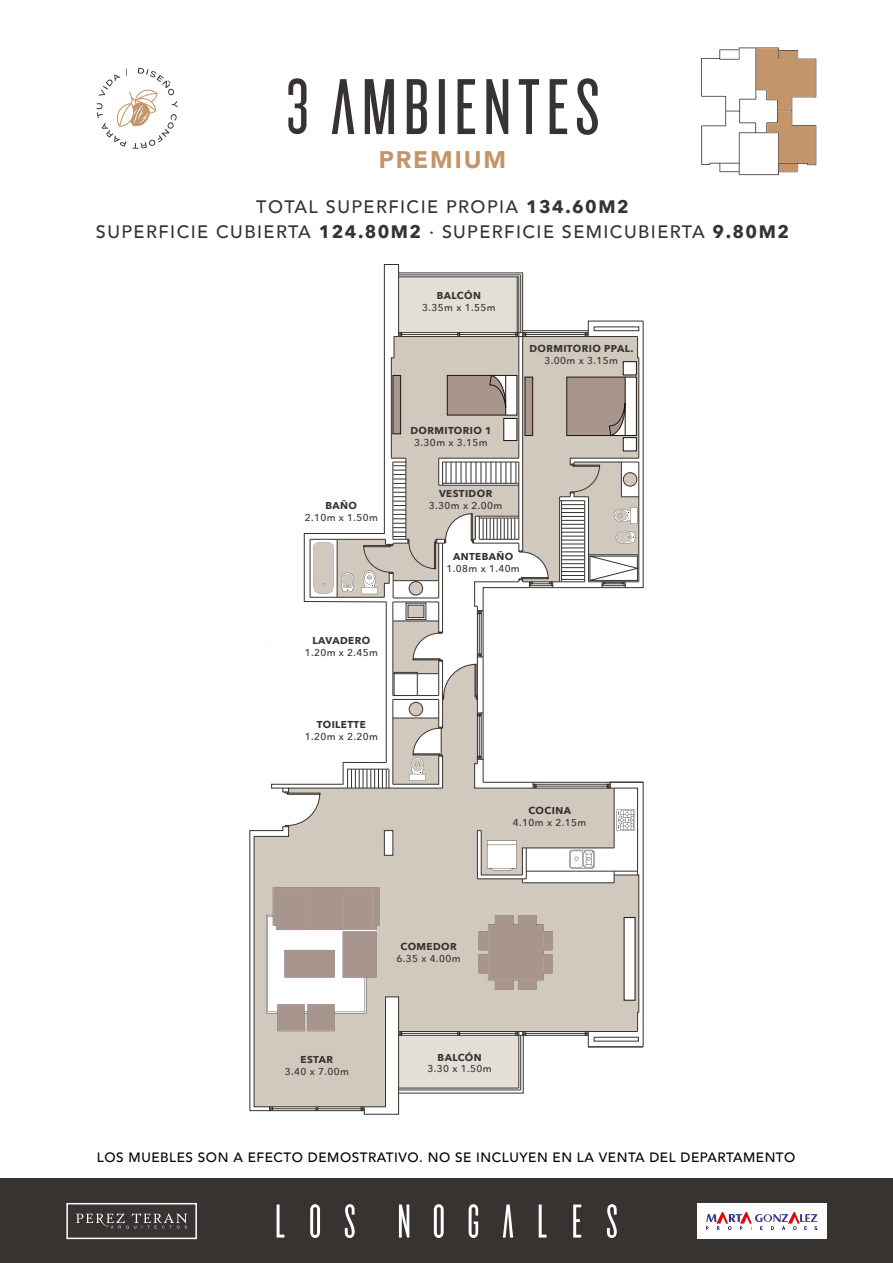
<style>
.page{position:relative;width:893px;height:1263px;background:#fff}
.page>*{position:absolute;margin:0;border:0;box-sizing:border-box;transform-origin:0 0}
.t1{font:900 24px "Avenir";letter-spacing:.08em;color:#c39569}
.t2{font:500 18px/25.5px "Avenir";letter-spacing:.08em;color:#363331;text-align:center}
.t3{font:500 13.5px "Avenir";letter-spacing:.04em;color:#000}
.t4{font:500 10.05px "Avenir Next";letter-spacing:.04em;color:#363331}
.t5{font:700 10.05px "Avenir Next";letter-spacing:.04em;color:#363331}
.s1{font-family:"Avenir Next";font-weight:700}
</style>
<div class="page">
<div style="left:0;top:1178px;width:893px;height:85px;background:#363331"></div>
<svg style="left:277px;top:1204px;width:340px;height:34px"></svg>
<div style="left:697px;top:1203px;width:129px;height:36px;background:#fff"></div>
<svg style="left:706px;top:1212px;width:111px;height:18px"></svg>
<svg style="left:288px;top:78px;width:310px;height:57px"></svg>
<svg style="left:66px;top:1203px;width:131px;height:36px"></svg>
<svg style="left:97px;top:68px;width:81px;height:81px"></svg>
<svg style="left:701px;top:48px;width:115px;height:127px"></svg>
<div style="left:408px;top:605px;width:16px;height:13px;background:#d1c9be"></div>
<hr style="left:477px;top:612px;width:1px;height:44px;background:#363331">
<hr style="left:481px;top:612px;width:1px;height:44px;background:#363331">
<hr style="left:479px;top:614px;width:1px;height:40px;background:#363331">
<hr style="left:483px;top:611px;width:1px;height:46px;background:#363331">
<hr style="left:442px;top:543px;width:1px;height:89px;background:#363331">
<hr style="left:438px;top:602px;width:1px;height:30px;background:#363331">
<div style="left:406px;top:603px;width:20px;height:17px;border:1px solid #363331"></div>
<div style="left:408px;top:605px;width:16px;height:13px;border:1px solid #363331"></div>
<hr style="left:392px;top:602px;width:1px;height:93px;background:#363331">
<hr style="left:386px;top:607px;width:1px;height:155px;background:#363331">
<svg style="left:249px;top:621px;width:395px;height:494px"></svg>
<svg style="left:303px;top:264px;width:341px;height:350px"></svg>
<h1 class="t1" style="left:379px;top:139px;width:129px">PREMIUM</h1>
<h2 class="t2" style="left:96px;top:193px;width:694px">TOTAL SUPERFICIE PROPIA <span class="s1">134.60M2<br></span>SUPERFICIE CUBIERTA <span class="s1">124.80M2</span> · SUPERFICIE SEMICUBIERTA <span class="s1">9.80M2</span></h2>
<p class="t5" style="left:326px;top:497px;width:33px">BAÑO</p>
<p class="t4" style="left:305px;top:509px;width:75px">2.10m x 1.50m</p>
<p class="t5" style="left:313px;top:631px;width:59px">LAVADERO</p>
<p class="t4" style="left:305px;top:643px;width:75px">1.20m x 2.45m</p>
<p class="t5" style="left:317px;top:715px;width:50px">TOILETTE</p>
<p class="t4" style="left:305px;top:728px;width:75px">1.20m x 2.20m</p>
<p class="t5" style="left:437px;top:287px;width:46px">BALCÓN</p>
<p class="t4" style="left:422px;top:299px;width:75px">3.35m x 1.55m</p>
<p class="t5" style="left:529px;top:340px;width:106px">DORMITORIO PPAL.</p>
<p class="t4" style="left:545px;top:352px;width:75px">3.00m x 3.15m</p>
<p class="t5" style="left:410px;top:422px;width:83px">DORMITORIO 1</p>
<p class="t4" style="left:414px;top:434px;width:75px">3.30m x 3.15m</p>
<p class="t5" style="left:439px;top:484px;width:55px">VESTIDOR</p>
<p class="t4" style="left:429px;top:497px;width:75px">3.30m x 2.00m</p>
<p class="t5" style="left:453px;top:548px;width:62px">ANTEBAÑO</p>
<p class="t4" style="left:446px;top:560px;width:75px">1.08m x 1.40m</p>
<p class="t5" style="left:528px;top:802px;width:44px">COCINA</p>
<p class="t4" style="left:513px;top:814px;width:75px">4.10m x 2.15m</p>
<p class="t5" style="left:301px;top:1050px;width:34px">ESTAR</p>
<p class="t4" style="left:285px;top:1062px;width:66px">3.40 x 7.00m</p>
<p class="t5" style="left:400px;top:938px;width:58px">COMEDOR</p>
<p class="t4" style="left:396px;top:950px;width:66px">6.35 x 4.00m</p>
<p class="t5" style="left:438px;top:1048px;width:46px">BALCÓN</p>
<p class="t4" style="left:428px;top:1060px;width:66px">3.30 x 1.50m</p>
<h3 class="t3" style="left:97px;top:1146px;width:700px">LOS MUEBLES SON A EFECTO DEMOSTRATIVO. NO SE INCLUYEN EN LA VENTA DEL DEPARTAMENTO</h3>
</div>
